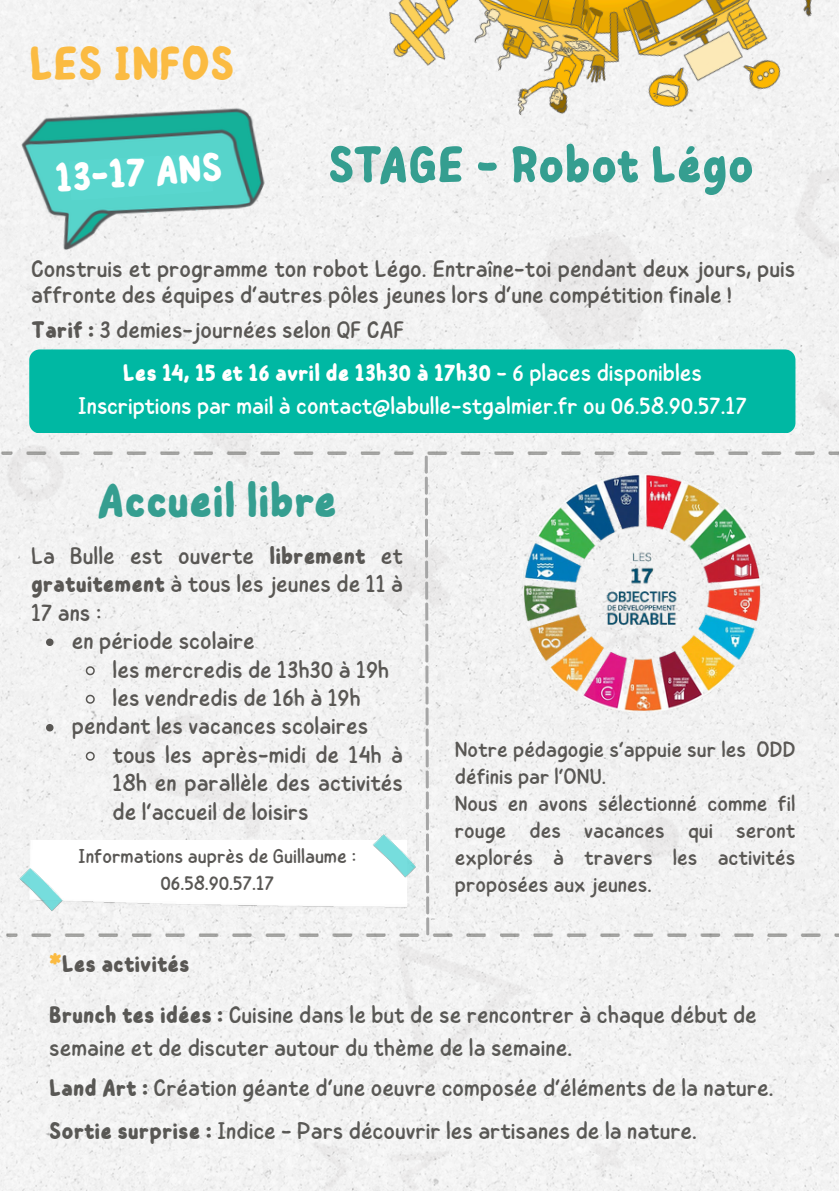
<style>
.page{position:relative;width:839px;height:1191px;background:#fff}
.page>*{position:absolute;margin:0;border:0;box-sizing:border-box;transform-origin:0 0}
.t1{font:700 52px "Childos Arabic";color:#359e90}
.t2{font:700 48px "Childos Arabic";color:#359e90}
.t3{font:700 48px "Childos Arabic";color:#fbbb42}
.t4{font:700 40.6px "Childos Arabic";color:#fff}
.t5{font:24px/26px "Childos Arabic";color:#595754}
.t6{font:24px/50.6px "Childos Arabic";color:#595855}
.t7{font:24px/33px "Childos Arabic";color:#fff;text-align:center}
.t8{font:22px/27px "Childos Arabic";color:#595754}
.t9{font:20px/27.4px "Childos Arabic";color:#595754;text-align:center}
.s1{font-weight:700}
.s2{font-weight:700;color:#fbbb42}
.s3{font-weight:700;color:#595754}
</style>
<div class="page">
<img style="left:5px;top:3px;width:833px;height:1187px">
<img style="left:7px;top:934px;width:831px;height:3px">
<img style="left:262px;top:0;width:576px;height:196px">
<img style="left:522px;top:474px;width:240px;height:238px">
<img style="left:29px;top:841px;width:377px;height:69px">
<img style="left:367px;top:828px;width:53px;height:52px">
<img style="left:14px;top:861px;width:53px;height:53px">
<svg style="left:425px;top:456px;width:4px;height:479px"></svg>
<img style="left:5px;top:25px;width:282px;height:282px">
<div style="left:69px;top:152px;width:144px;height:49px;background:#59d6ce"></div>
<img style="left:1px;top:452px;width:837px;height:3px">
<div style="left:29px;top:349px;width:766px;height:84px;background:#00b8a3"></div>
<svg style="left:46px;top:639px;width:7px;height:7px"></svg>
<svg style="left:85px;top:665px;width:11px;height:11px"></svg>
<svg style="left:85px;top:694px;width:11px;height:11px"></svg>
<svg style="left:46px;top:724px;width:7px;height:7px"></svg>
<svg style="left:85px;top:751px;width:11px;height:11px"></svg>
<h2 class="t3" style="left:29px;top:29px;width:207px">LES INFOS</h2>
<h3 class="t4" style="left:53px;top:150px;width:169px;rotate:-4deg">13-17 ANS</h3>
<h1 class="t1" style="left:328px;top:128px;width:427px">STAGE - Robot Légo</h1>
<p class="t5" style="left:31px;top:257px;width:765px">Construis et programme ton robot Légo. Entraîne-toi pendant deux jours, puis affronte des équipes d’autres pôles jeunes lors d’une compétition finale !</p>
<p class="t5" style="left:31px;top:317px;width:375px"><span class="s1">Tarif :</span> 3 demies-journées selon QF CAF</p>
<p class="t7" style="left:78px;top:357px;width:670px"><span class="s1">Les 14, 15 et 16 avril de 13h30 à 17h30</span> - 6 places disponibles<br>Inscriptions par mail à contact@labulle-stgalmier.fr ou 06.58.90.57.17</p>
<h2 class="t2" style="left:97px;top:467px;width:242px">Accueil libre</h2>
<p class="t5" style="left:31px;top:543px;width:373px">La Bulle est ouverte <span class="s1">librement</span> et</p>
<p class="t5" style="left:31px;top:571px;width:373px"><span class="s1">gratuitement</span> à tous les jeunes de 11 à</p>
<p class="t5" style="left:31px;top:600px;width:72px">17 ans :</p>
<p class="t5" style="left:72px;top:628px;width:184px">en période scolaire</p>
<p class="t5" style="left:113px;top:657px;width:278px">les mercredis de 13h30 à 19h</p>
<p class="t5" style="left:113px;top:685px;width:250px">les vendredis de 16h à 19h</p>
<p class="t5" style="left:72px;top:714px;width:298px">pendant les vacances scolaires</p>
<p class="t5" style="left:113px;top:742px;width:292px">tous les après-midi de 14h à</p>
<p class="t5" style="left:113px;top:771px;width:292px">18h en parallèle des activités</p>
<p class="t5" style="left:113px;top:799px;width:197px">de l’accueil de loisirs</p>
<p class="t9" style="left:78px;top:843px;width:280px">Informations auprès de Guillaume :<br>06.58.90.57.17</p>
<p class="t8" style="left:455px;top:736px;width:342px">Notre pédagogie s’appuie sur les ODD définis par l’ONU.<br>Nous en avons sélectionné comme fil rouge des vacances qui seront explorés à travers les activités proposées aux jeunes.</p>
<p class="t6" style="left:49px;top:939px;width:709px"><span class="s2">*</span><span class="s3">Les activités<br></span><span class="s1">Brunch tes idées :</span> Cuisine dans le but de se rencontrer à chaque début de</p>
<p class="t6" style="left:49px;top:1023px;width:524px">semaine et de discuter autour du thème de la semaine.</p>
<p class="t6" style="left:49px;top:1063px;width:725px"><span class="s1">Land Art :</span> Création géante d’une oeuvre composée d’éléments de la nature.</p>
<p class="t6" style="left:49px;top:1106px;width:649px"><span class="s1">Sortie surprise :</span> Indice - Pars découvrir les artisanes de la nature.</p>
</div>
